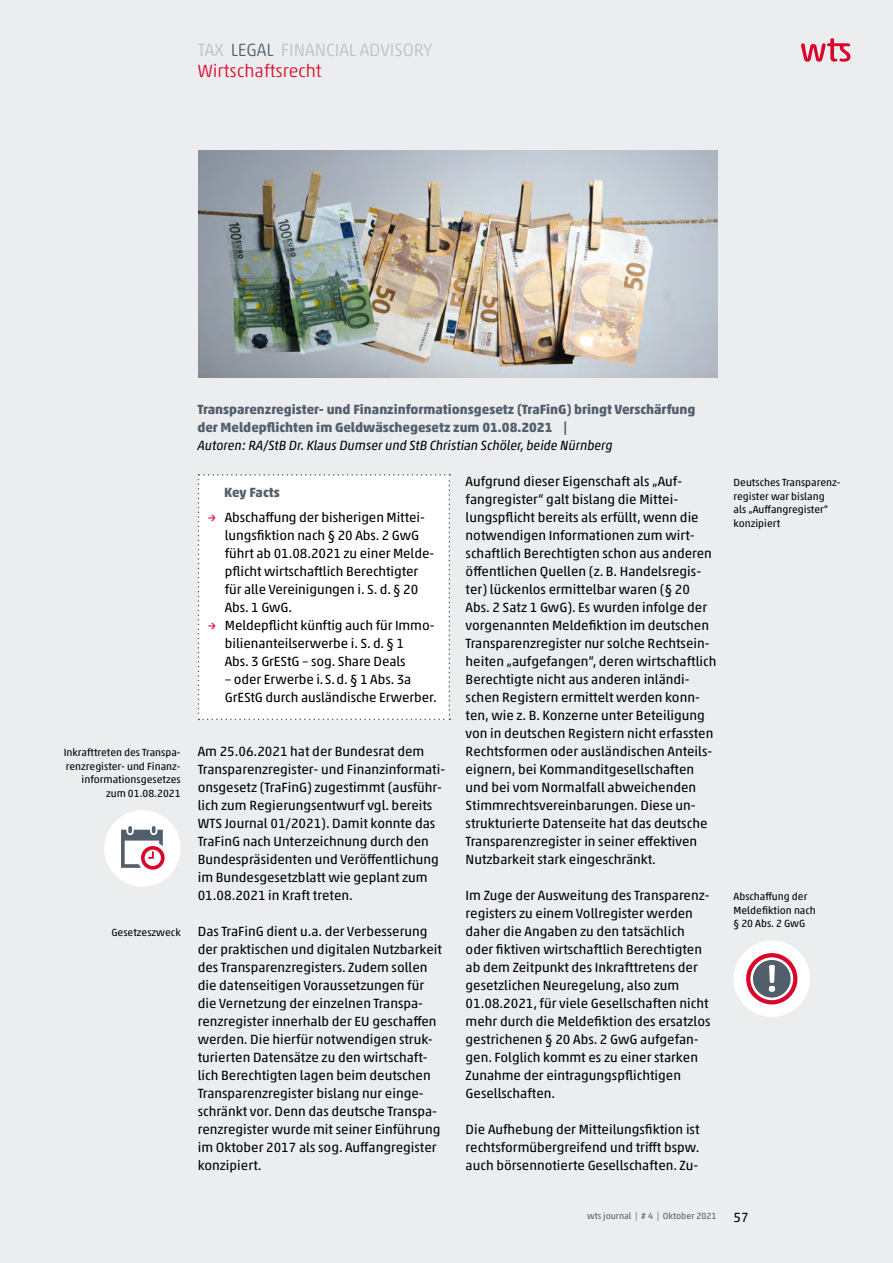
<style>
.page{position:relative;width:893px;height:1263px;background:#ebedef}
.page>*{position:absolute;margin:0;border:0;box-sizing:border-box;transform-origin:0 0}
.TAX_LEGAL_CONSULTING{font:300 18px "Akko Rounded Pro";color:#bcc1c8}
.TAX_LEGAL_CONSULTING-2{font:300 18px "Akko Rounded Pro";color:#da0629}
.Fließtext{font:13.5px/18px "Akko Pro";color:#000}
.Zwischenüberschrift{font:700 13.5px/18px "Akko Pro";color:#525f6b}
.Marginalie_rechtsbue{font:10.5px/13.5px "Akko Pro";color:#000}
.t1{font:9px "Akko Pro";color:#525f6b}
.s1{color:#525f6b}
.s2{font-weight:400;font-style:italic;color:#000}
.s3{font-family:"Akko Rounded Pro";color:#da0629}
</style>
<div class="page">
<div style="left:198px;top:474px;width:252px;height:246px;background:#fff"></div>
<img style="left:198px;top:151px;width:519px;height:226px">
<div style="left:104px;top:810px;width:77px;height:77px;background:#fff;border-radius:50%"></div>
<svg style="left:141px;top:846px;width:24px;height:24px"></svg>
<svg style="left:121px;top:826px;width:42px;height:42px"></svg>
<div style="left:733px;top:940px;width:77px;height:77px;background:#fff;border-radius:50%"></div>
<svg style="left:746px;top:953px;width:51px;height:51px"></svg>
<svg style="left:750px;top:957px;width:43px;height:43px"></svg>
<div style="left:753px;top:960px;width:38px;height:37px;background:#525f6b;border-radius:50%"></div>
<svg style="left:769px;top:965px;width:6px;height:27px"></svg>
<svg style="left:801px;top:38px;width:49px;height:24px"></svg>
<p class="TAX_LEGAL_CONSULTING" style="left:198px;top:39px;width:236px">TAX <span class="s1">LEGAL</span> FINANCIAL ADVISORY</p>
<p class="TAX_LEGAL_CONSULTING-2" style="left:198px;top:60px;width:125px">Wirtschaftsrecht</p>
<p class="Marginalie_rechtsbue" style="left:64px;top:746px;width:118px;text-align:right">Inkrafttreten des Transpa&shy;renzregister- und Finanz&shy;informationsgesetzes zum 01.08.2021</p>
<p class="Marginalie_rechtsbue" style="left:111px;top:926px;width:71px">Gesetzeszweck</p>
<p class="Zwischenüberschrift" style="left:197px;top:400px;width:500px">Transparenzregister- und Finanzinformationsgesetz (TraFinG) bringt Verschärfung der Meldepflichten im Geldwäschegesetz zum 01.08.2021 |<br><span class="s2">Autoren: RA/StB Dr. Klaus Dumser und StB Christian Schöler, beide Nürnberg</span></p>
<p class="Zwischenüberschrift" style="left:224px;top:483px;width:57px">Key Facts</p>
<p class="Fließtext" style="left:225px;top:508px;width:211px;text-indent:-17px"><span class="s3">→</span> Abschaffung der bisherigen Mittei&shy;lungsfiktion nach § 20 Abs. 2 GwG führt ab 01.08.2021 zu einer Melde&shy;pflicht wirtschaftlich Berechtigter für alle Vereinigungen i. S. d. § 20<br>Abs. 1 GwG.</p>
<p class="Fließtext" style="left:225px;top:616px;width:211px;text-indent:-17px"><span class="s3">→</span> Meldepflicht künftig auch für Immo&shy;bilienanteilserwerbe i. S. d. § 1<br>Abs. 3 GrEStG – sog. Share Deals</p>
<p class="Fließtext" style="left:225px;top:670px;width:214px">– oder Erwerbe i.S.d. § 1 Abs. 3a<br>GrEStG durch ausländische Erwerber.</p>
<p class="Fließtext" style="left:466px;top:472px;width:252px">Aufgrund dieser Eigenschaft als „Auf&shy;fangregister“ galt bislang die Mittei&shy;lungspflicht bereits als erfüllt, wenn die notwendigen Informationen zum wirt&shy;schaftlich Berechtigten schon aus anderen öffentlichen Quellen (z. B. Handelsregis&shy;ter) lückenlos ermittelbar waren (§ 20<br>Abs. 2 Satz 1 GwG). Es wurden infolge der vorgenannten Meldefiktion im deutschen Transparenzregister nur solche Rechtsein&shy;heiten „aufgefangen“, deren wirtschaftlich Berechtigte nicht aus anderen inländi&shy;schen Registern ermittelt werden konn&shy;ten, wie z. B. Konzerne unter Beteiligung von in deutschen Registern nicht erfassten Rechtsformen oder ausländischen Anteils&shy;eignern, bei Kommanditgesellschaften und bei vom Normalfall abweichenden Stimmrechtsvereinbarungen. Diese un&shy;strukturierte Datenseite hat das deutsche Transparenzregister in seiner effektiven Nutzbarkeit stark eingeschränkt.</p>
<p class="Fließtext" style="left:466px;top:886px;width:246px">Im Zuge der Ausweitung des Transparenz&shy;registers zu einem Vollregister werden daher die Angaben zu den tatsächlich oder fiktiven wirtschaftlich Berechtigten ab dem Zeitpunkt des Inkrafttretens der gesetzlichen Neuregelung, also zum 01.08.2021, für viele Gesellschaften nicht mehr durch die Meldefiktion des ersatzlos gestrichenen § 20 Abs. 2 GwG aufgefan&shy;gen. Folglich kommt es zu einer starken Zunahme der eintragungspflichtigen Gesellschaften.</p>
<p class="Fließtext" style="left:466px;top:1120px;width:236px;text-align:justify">Die Aufhebung der Mitteilungsfiktion ist rechtsformübergreifend und trifft bspw. auch börsennotierte Gesellschaften. Zu-</p>
<p class="Fließtext" style="left:198px;top:742px;width:249px">Am 25.06.2021 hat der Bundesrat dem Transparenzregister- und Finanzinformati&shy;onsgesetz (TraFinG) zugestimmt (ausführ&shy;lich zum Regierungsentwurf vgl. bereits WTS Journal 01/2021). Damit konnte das TraFinG nach Unterzeichnung durch den Bundespräsidenten und Veröffentlichung im Bundesgesetzblatt wie geplant zum 01.08.2021 in Kraft treten.</p>
<p class="Fließtext" style="left:198px;top:922px;width:246px">Das TraFinG dient u.a. der Verbesserung der praktischen und digitalen Nutzbarkeit des Transparenzregisters. Zudem sollen die datenseitigen Voraussetzungen für die Vernetzung der einzelnen Transpa&shy;renzregister innerhalb der EU geschaffen werden. Die hierfür notwendigen struk&shy;turierten Datensätze zu den wirtschaft&shy;lich Berechtigten lagen beim deutschen Transparenzregister bislang nur einge&shy;schränkt vor. Denn das deutsche Transpa&shy;renzregister wurde mit seiner Einführung im Oktober 2017 als sog. Auffangregister konzipiert.</p>
<p class="Marginalie_rechtsbue" style="left:733px;top:476px;width:109px">Deutsches Transparenz&shy;register war bislang<br>als „Auffangregister“ konzipiert</p>
<p class="Marginalie_rechtsbue" style="left:733px;top:890px;width:84px">Abschaffung der<br>Meldefiktion nach § 20 Abs. 2 GwG</p>
<p class="t1" style="left:587px;top:1210px;width:131px">wts journal | # 4 | Oktober 2021</p>
<p class="Fließtext" style="left:733px;top:1208px;width:17px">57</p>
</div>
